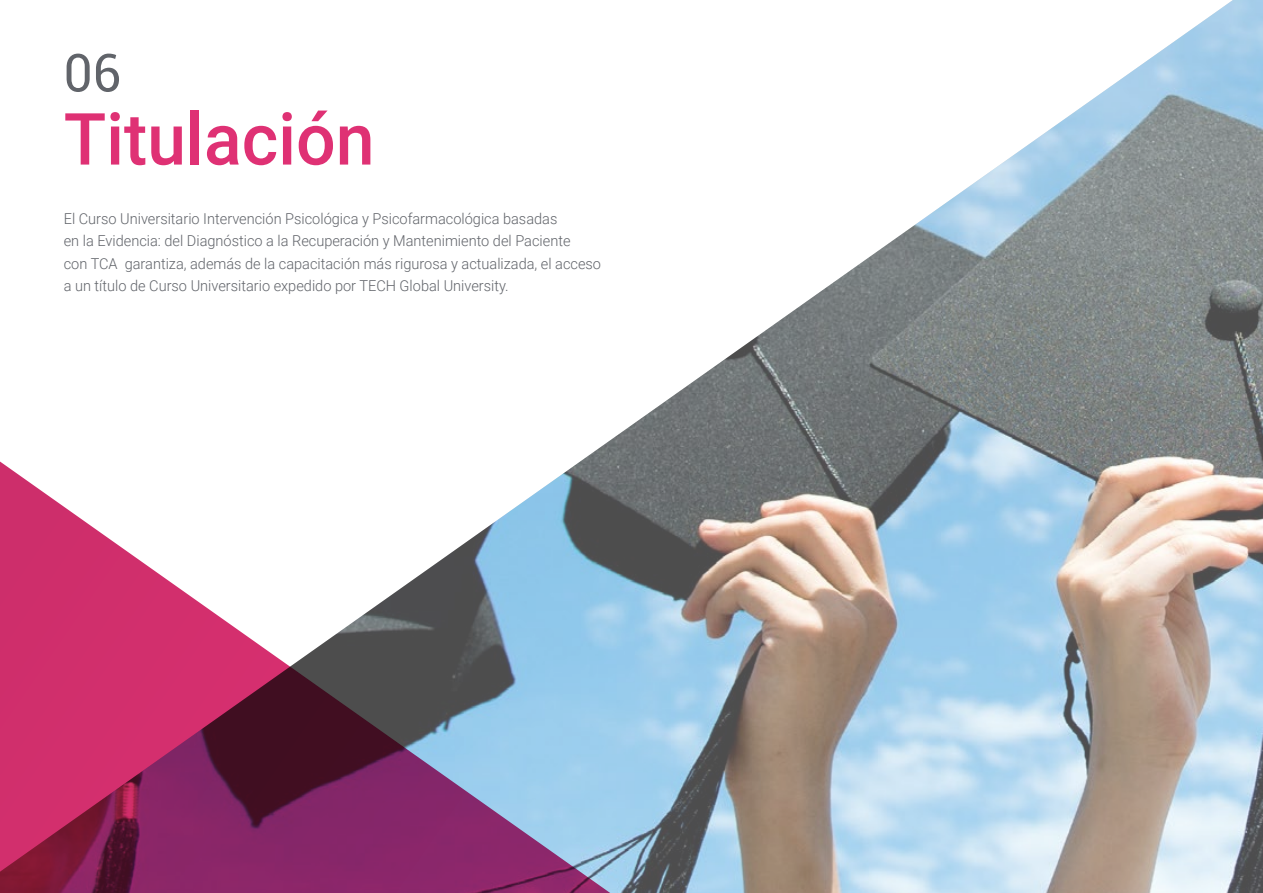
<style>
.page{position:relative;width:1263px;height:893px;background:#fff}
.page>*{position:absolute;margin:0;border:0;box-sizing:border-box;transform-origin:0 0}
.t1{font:500 72px "Roboto";color:#df3174}
.t2{font:52.5px "Roboto";color:#61646a}
.t3{font:300 15px/22.5px "Roboto";color:#61646a}
</style>
<div class="page">
<img style="left:602px;top:0;width:661px;height:893px">
<svg style="left:0;top:446px;width:640px;height:447px"></svg>
<h2 class="t2" style="left:64px;top:36px;width:59px">06</h2>
<h1 class="t1" style="left:64px;top:89px;width:312px">Titulación</h1>
<p class="t3" style="left:64px;top:207px;width:539px">El Curso Universitario Intervención Psicológica y Psicofarmacológica basadas<br>en la Evidencia: del Diagnóstico a la Recuperación y Mantenimiento del Paciente<br>con TCA garantiza, además de la capacitación más rigurosa y actualizada, el acceso a un título de Curso Universitario expedido por TECH Global University.</p>
</div>
